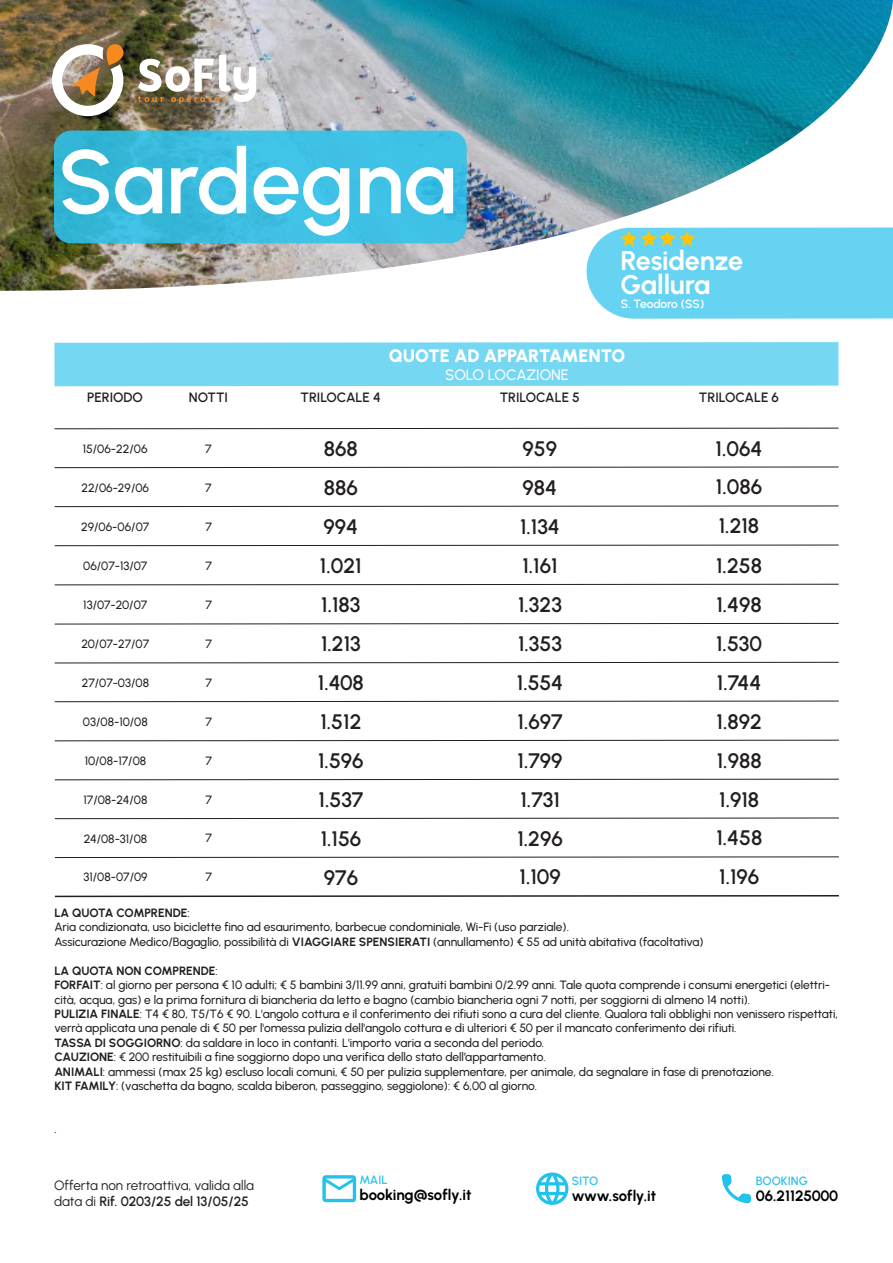
<style>
.page{position:relative;width:893px;height:1263px;background:#fff}
.page>*{position:absolute;margin:0;border:0;box-sizing:border-box;transform-origin:0 0}
.t1{font:600 90px "Urbanist";letter-spacing:-.01em;color:#fff}
.t2{font:700 27px/24px "Urbanist Roman";letter-spacing:-.01em;color:#fff}
.t3{font:600 21px "Urbanist Roman";color:#231f20}
.t4{font:900 18px "Urbanist Roman";letter-spacing:-.02em;color:#fff}
.t5{font:700 15px "Urbanist Roman";letter-spacing:-.01em;color:#000}
.t6{font:500 15px "Urbanist Roman";letter-spacing:-.005em;color:#fff}
.t7{font:600 13.5px "Urbanist Roman";color:#231f20}
.t8{font:13.5px "Urbanist";letter-spacing:-.005em;color:#231f20}
.t9{font:500 12px/14.4px "Urbanist Roman";letter-spacing:-.005em;color:#231f20}
.t10{font:600 12px "Urbanist Roman";letter-spacing:-.005em;color:#2fc3ec}
.t11{font:600 12px "Urbanist Roman";letter-spacing:-.01em;color:#fff}
.s1{font-weight:700}
.s2{font-family:"Urbanist";font-weight:400}
</style>
<div class="page">
<img style="left:0;top:0;width:893px;height:291px">
<div style="left:54px;top:131px;width:413px;height:112px;background:#2fc3ec;border-radius:17px;opacity:.89"></div>
<div style="left:54px;top:342px;width:784px;height:44px;background:#75d7f2"></div>
<svg style="left:54px;top:427px;width:785px;height:431px"></svg>
<svg style="left:54px;top:895px;width:785px;height:3px"></svg>
<div style="left:587px;top:228px;width:306px;height:91px;background:#66d3f2"></div>
<svg style="left:322px;top:1175px;width:34px;height:27px"></svg>
<svg style="left:536px;top:1172px;width:32px;height:33px"></svg>
<svg style="left:722px;top:1174px;width:29px;height:29px"></svg>
<img style="left:138px;top:54px;width:118px;height:50px">
<svg style="left:52px;top:44px;width:72px;height:72px"></svg>
<h1 class="t1" style="left:58px;top:128px;width:400px">Sardegna</h1>
<h2 class="t2" style="left:621px;top:249px;width:124px">Residenze<br>Gallura</h2>
<p class="t11" style="left:621px;top:296px;width:85px">S. Teodoro (SS)</p>
<h3 class="t4" style="left:389px;top:345px;width:238px">QUOTE AD APPARTAMENTO</h3>
<p class="t6" style="left:445px;top:366px;width:125px">SOLO LOCAZIONE</p>
<p class="t7" style="left:87px;top:389px;width:57px">PERIODO</p>
<p class="t7" style="left:189px;top:389px;width:41px">NOTTI</p>
<p class="t7" style="left:301px;top:389px;width:82px">TRILOCALE 4</p>
<p class="t7" style="left:500px;top:389px;width:82px">TRILOCALE 5</p>
<p class="t7" style="left:699px;top:389px;width:82px">TRILOCALE 6</p>
<p class="t9" style="left:83px;top:441px;width:66px">15/06-22/06</p>
<p class="t9" style="left:205px;top:441px;width:8px">7</p>
<h3 class="t3" style="left:324px;top:436px;width:36px">868</h3>
<h3 class="t3" style="left:523px;top:436px;width:36px">959</h3>
<h3 class="t3" style="left:716px;top:436px;width:48px">1.064</h3>
<p class="t9" style="left:81px;top:480px;width:69px">22/06-29/06</p>
<p class="t9" style="left:205px;top:480px;width:8px">7</p>
<h3 class="t3" style="left:324px;top:475px;width:36px">886</h3>
<h3 class="t3" style="left:523px;top:475px;width:36px">984</h3>
<h3 class="t3" style="left:716px;top:474px;width:48px">1.086</h3>
<p class="t9" style="left:81px;top:519px;width:70px">29/06-06/07</p>
<p class="t9" style="left:205px;top:519px;width:8px">7</p>
<h3 class="t3" style="left:323px;top:514px;width:36px">994</h3>
<h3 class="t3" style="left:520px;top:514px;width:41px">1.134</h3>
<h3 class="t3" style="left:719px;top:513px;width:42px">1.218</h3>
<p class="t9" style="left:83px;top:558px;width:66px">06/07-13/07</p>
<p class="t9" style="left:205px;top:558px;width:8px">7</p>
<h3 class="t3" style="left:320px;top:553px;width:43px">1.021</h3>
<h3 class="t3" style="left:522px;top:553px;width:37px">1.161</h3>
<h3 class="t3" style="left:716px;top:553px;width:47px">1.258</h3>
<p class="t9" style="left:83px;top:597px;width:66px">13/07-20/07</p>
<p class="t9" style="left:205px;top:597px;width:8px">7</p>
<h3 class="t3" style="left:321px;top:592px;width:41px">1.183</h3>
<h3 class="t3" style="left:518px;top:592px;width:45px">1.323</h3>
<h3 class="t3" style="left:716px;top:592px;width:47px">1.498</h3>
<p class="t9" style="left:81px;top:637px;width:69px">20/07-27/07</p>
<p class="t9" style="left:205px;top:636px;width:8px">7</p>
<h3 class="t3" style="left:321px;top:631px;width:41px">1.213</h3>
<h3 class="t3" style="left:518px;top:631px;width:45px">1.353</h3>
<h3 class="t3" style="left:716px;top:631px;width:48px">1.530</h3>
<p class="t9" style="left:82px;top:675px;width:69px">27/07-03/08</p>
<p class="t9" style="left:205px;top:675px;width:8px">7</p>
<h3 class="t3" style="left:318px;top:670px;width:48px">1.408</h3>
<h3 class="t3" style="left:517px;top:670px;width:48px">1.554</h3>
<h3 class="t3" style="left:717px;top:670px;width:46px">1.744</h3>
<p class="t9" style="left:83px;top:714px;width:66px">03/08-10/08</p>
<p class="t9" style="left:206px;top:714px;width:8px">7</p>
<h3 class="t3" style="left:320px;top:709px;width:43px">1.512</h3>
<h3 class="t3" style="left:518px;top:709px;width:47px">1.697</h3>
<h3 class="t3" style="left:717px;top:709px;width:47px">1.892</h3>
<p class="t9" style="left:85px;top:753px;width:63px">10/08-17/08</p>
<p class="t9" style="left:206px;top:753px;width:8px">7</p>
<h3 class="t3" style="left:318px;top:748px;width:47px">1.596</h3>
<h3 class="t3" style="left:518px;top:748px;width:47px">1.799</h3>
<h3 class="t3" style="left:717px;top:748px;width:46px">1.988</h3>
<p class="t9" style="left:84px;top:792px;width:65px">17/08-24/08</p>
<p class="t9" style="left:206px;top:792px;width:8px">7</p>
<h3 class="t3" style="left:319px;top:787px;width:46px">1.537</h3>
<h3 class="t3" style="left:520px;top:787px;width:41px">1.731</h3>
<h3 class="t3" style="left:719px;top:787px;width:42px">1.918</h3>
<p class="t9" style="left:84px;top:831px;width:65px">24/08-31/08</p>
<p class="t9" style="left:206px;top:831px;width:8px">7</p>
<h3 class="t3" style="left:321px;top:826px;width:42px">1.156</h3>
<h3 class="t3" style="left:517px;top:826px;width:47px">1.296</h3>
<h3 class="t3" style="left:716px;top:825px;width:48px">1.458</h3>
<p class="t9" style="left:83px;top:870px;width:66px">31/08-07/09</p>
<p class="t9" style="left:206px;top:870px;width:8px">7</p>
<h3 class="t3" style="left:324px;top:865px;width:36px">976</h3>
<h3 class="t3" style="left:520px;top:864px;width:43px">1.109</h3>
<h3 class="t3" style="left:719px;top:864px;width:42px">1.196</h3>
<p class="t9" style="left:54px;top:905px;width:651px"><span class="s1">LA QUOTA COMPRENDE</span>:<br>Aria condizionata, uso biciclette fino ad esaurimento, barbecue condominiale, Wi-Fi (uso parziale).<br>Assicurazione Medico/Bagaglio, possibilità di <span class="s1">VIAGGIARE SPENSIERATI</span> (annullamento) € 55 ad unità abitativa (facoltativa)</p>
<p class="t9" style="left:54px;top:963px;width:785px"><span class="s1">LA QUOTA NON COMPRENDE</span>:<br><span class="s1">FORFAIT</span>: al giorno per persona € 10 adulti; € 5 bambini 3/11.99 anni, gratuiti bambini 0/2.99 anni. Tale quota comprende i consumi energetici (elettri&shy;cità, acqua, gas) e la prima fornitura di biancheria da letto e bagno (cambio biancheria ogni 7 notti, per soggiorni di almeno 14 notti).<br><span class="s1">PULIZIA FINALE</span>: T4 € 80, T5/T6 € 90. L'angolo cottura e il conferimento dei rifiuti sono a cura del cliente. Qualora tali obblighi non venissero rispettati, verrà applicata una penale di € 50 per l'omessa pulizia dell'angolo cottura e di ulteriori € 50 per il mancato conferimento dei rifiuti.<br><span class="s1">TASSA DI SOGGIORNO</span>: da saldare in loco in contanti. L'importo varia a seconda del periodo.<br><span class="s1">CAUZIONE</span>: € 200 restituibili a fine soggiorno dopo una verifica dello stato dell’appartamento.<br><span class="s1">ANIMALI</span>: ammessi (max 25 kg) escluso locali comuni, € 50 per pulizia supplementare, per animale, da segnalare in fase di prenotazione.<br><span class="s1">KIT FAMILY</span>: (vaschetta da bagno, scalda biberon, passeggino, seggiolone): € 6,00 al giorno.</p>
<p class="t9" style="left:54px;top:1122px;width:4px">.</p>
<p class="t8" style="left:54px;top:1177px;width:202px">Offerta non retroattiva, valida alla</p>
<p class="t7" style="left:54px;top:1193px;width:196px"><span class="s2">data di</span> Rif. 0203/25 del 13/05/25</p>
<p class="t10" style="left:360px;top:1172px;width:30px">MAIL</p>
<p class="t5" style="left:360px;top:1186px;width:113px">booking@sofly.it</p>
<p class="t10" style="left:572px;top:1173px;width:28px">SITO</p>
<p class="t5" style="left:572px;top:1187px;width:86px">www.sofly.it</p>
<p class="t10" style="left:756px;top:1173px;width:54px">BOOKING</p>
<p class="t5" style="left:756px;top:1187px;width:84px">06.21125000</p>
</div>
